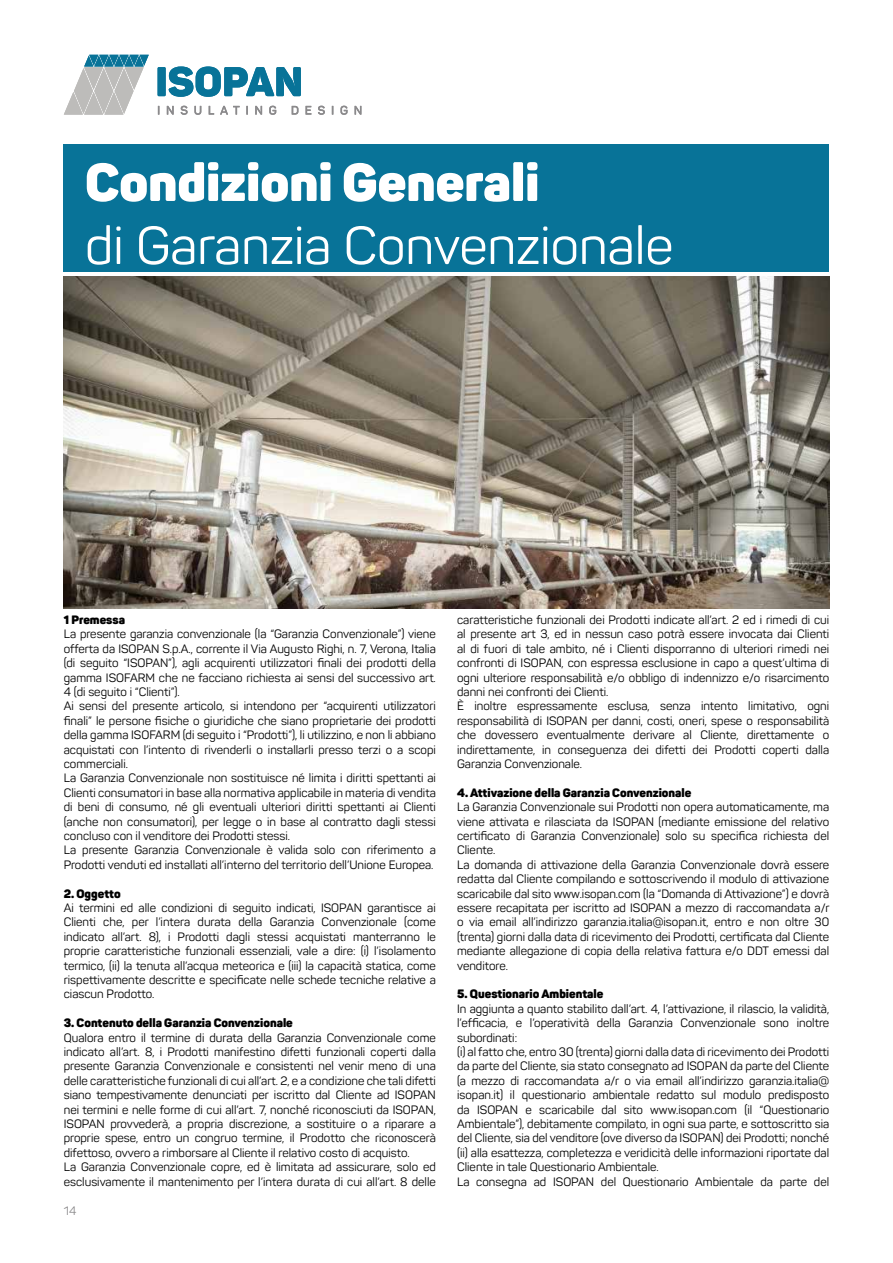
<style>
.page{position:relative;width:893px;height:1263px;background:#fff}
.page>*{position:absolute;margin:0;border:0;box-sizing:border-box;transform-origin:0 0}
.t1{font:52.5px "Panton";color:#fff}
.t2{font:900 52.5px "Panton";color:#fff}
.t3{font:12px/14.4px "Panton";color:#000}
.t4{font:900 12px "Panton";color:#000}
.t5{font:12px "Panton";color:#8b8a8c}
</style>
<div class="page">
<div style="left:64px;top:145px;width:765px;height:127px;background:#087398"></div>
<svg style="left:167px;top:106px;width:7px;height:9px"></svg>
<svg style="left:181px;top:106px;width:7px;height:9px"></svg>
<svg style="left:194px;top:106px;width:7px;height:9px"></svg>
<svg style="left:209px;top:106px;width:5px;height:9px"></svg>
<svg style="left:220px;top:106px;width:20px;height:9px"></svg>
<svg style="left:246px;top:106px;width:2px;height:9px"></svg>
<svg style="left:255px;top:106px;width:7px;height:9px"></svg>
<svg style="left:269px;top:106px;width:7px;height:9px"></svg>
<svg style="left:292px;top:106px;width:6px;height:9px"></svg>
<svg style="left:306px;top:106px;width:5px;height:9px"></svg>
<svg style="left:318px;top:106px;width:7px;height:9px"></svg>
<svg style="left:340px;top:106px;width:8px;height:9px"></svg>
<svg style="left:355px;top:106px;width:6px;height:9px"></svg>
<div style="left:158px;top:67px;width:8px;height:29px;background:#087398;border-radius:2px"></div>
<svg style="left:168px;top:67px;width:133px;height:30px"></svg>
<svg style="left:64px;top:55px;width:85px;height:60px"></svg>
<img style="left:64px;top:276px;width:765px;height:332px">
<h1 class="t2" style="left:85px;top:149px;width:456px">Condizioni Generali</h1>
<h1 class="t1" style="left:85px;top:213px;width:590px">di Garanzia Convenzionale</h1>
<p class="t4" style="left:64px;top:612px;width:63px">1 Premessa</p>
<p class="t3" style="left:64px;top:627px;width:374px">La presente garanzia convenzionale (la “Garanzia Convenzionale”) viene offerta da ISOPAN S.p.A., corrente il Via Augusto Righi, n. 7, Verona, Italia (di seguito “ISOPAN”), agli acquirenti utilizzatori finali dei prodotti della gamma ISOFARM che ne facciano richiesta ai sensi del successivo art.<br>4 (di seguito i “Clienti”).<br>Ai sensi del presente articolo, si intendono per “acquirenti utilizzatori finali” le persone fisiche o giuridiche che siano proprietarie dei prodotti della gamma ISOFARM (di seguito i “Prodotti”), li utilizzino, e non li abbiano acquistati con l’intento di rivenderli o installarli presso terzi o a scopi commerciali.<br>La Garanzia Convenzionale non sostituisce né limita i diritti spettanti ai Clienti consumatori in base alla normativa applicabile in materia di vendita di beni di consumo, né gli eventuali ulteriori diritti spettanti ai Clienti (anche non consumatori), per legge o in base al contratto dagli stessi concluso con il venditore dei Prodotti stessi.<br>La presente Garanzia Convenzionale è valida solo con riferimento a Prodotti venduti ed installati all’interno del territorio dell’Unione Europea.</p>
<p class="t4" style="left:64px;top:885px;width:58px">2. Oggetto</p>
<p class="t3" style="left:64px;top:900px;width:374px;text-align:justify">Ai termini ed alle condizioni di seguito indicati, ISOPAN garantisce ai Clienti che, per l’intera durata della Garanzia Convenzionale (come indicato all’art. 8), i Prodotti dagli stessi acquistati manterranno le proprie caratteristiche funzionali essenziali, vale a dire: (i) l’isolamento termico, (ii) la tenuta all’acqua meteorica e (iii) la capacità statica, come rispettivamente descritte e specificate nelle schede tecniche relative a ciascun Prodotto.</p>
<p class="t4" style="left:64px;top:1015px;width:231px">3. Contenuto della Garanzia Convenzionale</p>
<p class="t3" style="left:64px;top:1030px;width:374px">Qualora entro il termine di durata della Garanzia Convenzionale come indicato all’art. 8, i Prodotti manifestino difetti funzionali coperti dalla presente Garanzia Convenzionale e consistenti nel venir meno di una delle caratteristiche funzionali di cui all’art. 2, e a condizione che tali difetti siano tempestivamente denunciati per iscritto dal Cliente ad ISOPAN nei termini e nelle forme di cui all’art. 7, nonché riconosciuti da ISOPAN, ISOPAN provvederà, a propria discrezione, a sostituire o a riparare a proprie spese, entro un congruo termine, il Prodotto che riconoscerà difettoso, ovvero a rimborsare al Cliente il relativo costo di acquisto.<br>La Garanzia Convenzionale copre, ed è limitata ad assicurare, solo ed esclusivamente il mantenimento per l’intera durata di cui all’art. 8 delle</p>
<p class="t5" style="left:64px;top:1203px;width:14px">14</p>
<p class="t3" style="left:457px;top:612px;width:374px">caratteristiche funzionali dei Prodotti indicate all’art. 2 ed i rimedi di cui al presente art 3, ed in nessun caso potrà essere invocata dai Clienti al di fuori di tale ambito, né i Clienti disporranno di ulteriori rimedi nei confronti di ISOPAN, con espressa esclusione in capo a quest’ultima di ogni ulteriore responsabilità e/o obbligo di indennizzo e/o risarcimento danni nei confronti dei Clienti.<br>È inoltre espressamente esclusa, senza intento limitativo, ogni responsabilità di ISOPAN per danni, costi, oneri, spese o responsabilità che dovessero eventualmente derivare al Cliente, direttamente o indirettamente, in conseguenza dei difetti dei Prodotti coperti dalla Garanzia Convenzionale.</p>
<p class="t4" style="left:457px;top:785px;width:236px">4. Attivazione della Garanzia Convenzionale</p>
<p class="t3" style="left:457px;top:800px;width:374px">La Garanzia Convenzionale sui Prodotti non opera automaticamente, ma viene attivata e rilasciata da ISOPAN (mediante emissione del relativo certificato di Garanzia Convenzionale) solo su specifica richiesta del Cliente.<br>La domanda di attivazione della Garanzia Convenzionale dovrà essere redatta dal Cliente compilando e sottoscrivendo il modulo di attivazione scaricabile dal sito www.isopan.com (la “Domanda di Attivazione”) e dovrà essere recapitata per iscritto ad ISOPAN a mezzo di raccomandata a/r o via email all’indirizzo garanzia.italia@isopan.it, entro e non oltre 30 (trenta) giorni dalla data di ricevimento dei Prodotti, certificata dal Cliente mediante allegazione di copia della relativa fattura e/o DDT emessi dal venditore.</p>
<p class="t4" style="left:457px;top:986px;width:148px">5. Questionario Ambientale</p>
<p class="t3" style="left:457px;top:1001px;width:374px">In aggiunta a quanto stabilito dall’art. 4, l’attivazione, il rilascio, la validità, l’efficacia, e l’operatività della Garanzia Convenzionale sono inoltre subordinati:<br>(i) al fatto che, entro 30 (trenta) giorni dalla data di ricevimento dei Prodotti da parte del Cliente, sia stato consegnato ad ISOPAN da parte del Cliente (a mezzo di raccomandata a/r o via email all’indirizzo garanzia.italia@ isopan.it) il questionario ambientale redatto sul modulo predisposto da ISOPAN e scaricabile dal sito www.isopan.com (il “Questionario Ambientale”), debitamente compilato, in ogni sua parte, e sottoscritto sia del Cliente, sia del venditore (ove diverso da ISOPAN) dei Prodotti; nonché (ii) alla esattezza, completezza e veridicità delle informazioni riportate dal Cliente in tale Questionario Ambientale.<br>La consegna ad ISOPAN del Questionario Ambientale da parte del</p>
</div>
